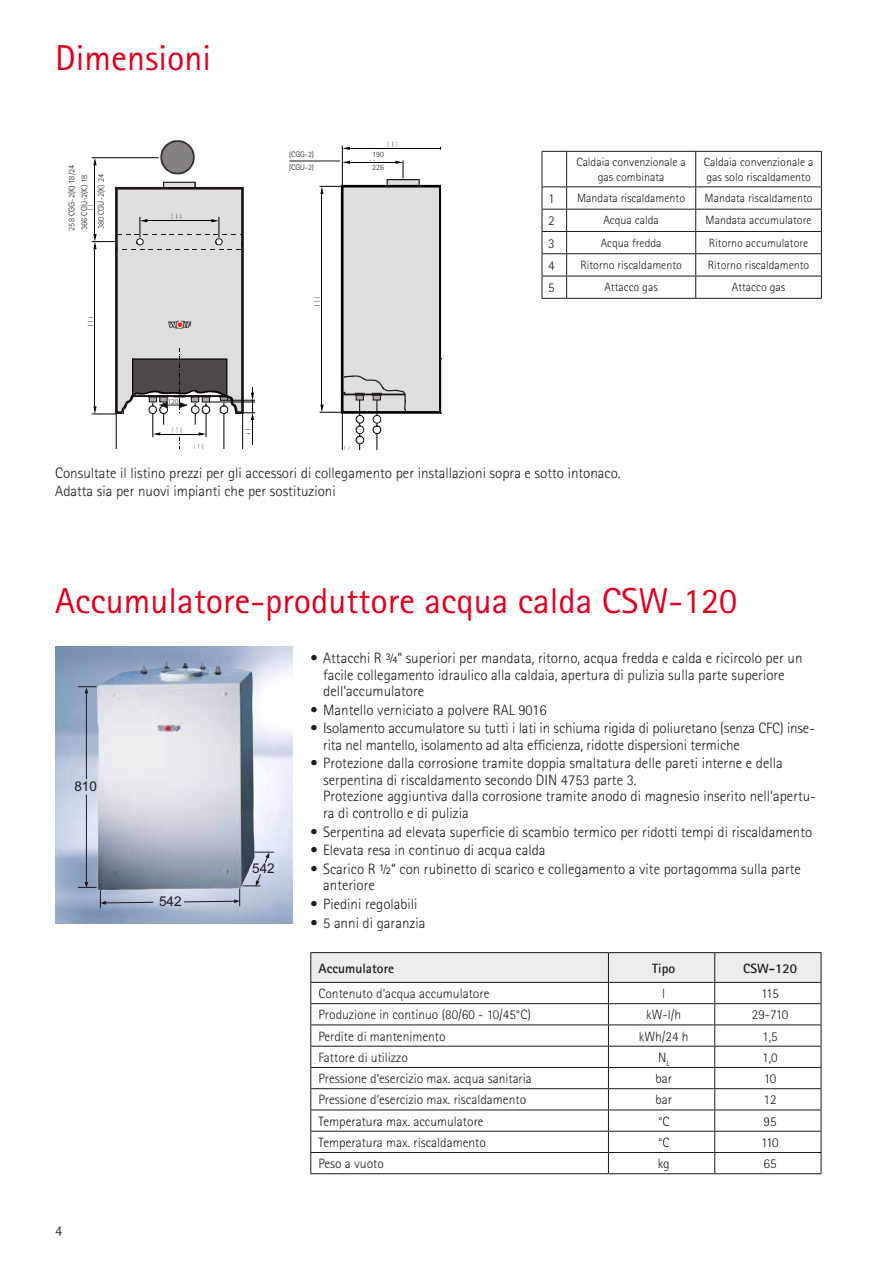
<style>
.page{position:relative;width:893px;height:1263px;background:#fff}
.page>*{position:absolute;margin:0;border:0;box-sizing:border-box;transform-origin:0 0}
.t1{font:36px "Rotis Sans Serif";color:#e3001e}
.t2{font:300 15px/16.5px "Rotis Sans Serif";color:#1a1a18}
.t3{font:300 13.5px "Rotis Sans Serif";color:#1a1a18}
.t4{font:700 13.5px "Rotis Sans Serif";color:#1a1a18}
.t5{font:13.5px "Arial";color:#1a1a18}
.t6{font:300 12px/14.4px "Rotis Sans Serif";color:#1a1a18;text-align:center}
.t7{font:300 8.55px "Rotis Sans Serif";color:#1a1a18}
.t8{font:300 8.1px "Rotis Sans Serif";color:#1a1a18}
.t9{font:300 7.65px "Rotis Sans Serif";color:#1a1a18}
</style>
<div class="page">
<img style="left:55px;top:646px;width:238px;height:277px">
<hr style="left:310px;top:952px;width:298px;height:1px;background:#1a1a18">
<hr style="left:608px;top:952px;width:107px;height:1px;background:#1a1a18">
<hr style="left:715px;top:952px;width:106px;height:1px;background:#1a1a18">
<svg style="left:310px;top:953px;width:512px;height:220px"></svg>
<hr style="left:310px;top:1173px;width:298px;height:1px;background:#1a1a18">
<hr style="left:608px;top:1173px;width:107px;height:1px;background:#1a1a18">
<hr style="left:715px;top:1173px;width:106px;height:1px;background:#1a1a18">
<img style="left:96px;top:661px;width:158px;height:230px">
<hr style="left:86px;top:794px;width:1px;height:90px;background:#1a1a18">
<hr style="left:86px;top:691px;width:1px;height:88px;background:#1a1a18">
<svg style="left:78px;top:686px;width:19px;height:7px"></svg>
<svg style="left:255px;top:852px;width:19px;height:12px"></svg>
<svg style="left:183px;top:873px;width:79px;height:33px;background:#a4aec0"></svg>
<svg style="left:78px;top:882px;width:76px;height:26px;background:#8e9cb2"></svg>
<svg style="left:542px;top:151px;width:25px;height:1px"></svg>
<hr style="left:542px;top:152px;width:1px;height:34px;background:#1a1a18">
<hr style="left:567px;top:151px;width:129px;height:1px;background:#1a1a18">
<hr style="left:566px;top:152px;width:1px;height:34px;background:#1a1a18">
<hr style="left:696px;top:151px;width:126px;height:1px;background:#1a1a18">
<hr style="left:695px;top:152px;width:1px;height:34px;background:#1a1a18">
<hr style="left:821px;top:152px;width:1px;height:34px;background:#1a1a18">
<hr style="left:567px;top:186px;width:129px;height:1px;background:#1a1a18">
<hr style="left:696px;top:186px;width:126px;height:1px;background:#1a1a18">
<hr style="left:567px;top:209px;width:129px;height:1px;background:#1a1a18">
<hr style="left:696px;top:209px;width:126px;height:1px;background:#1a1a18">
<hr style="left:567px;top:231px;width:129px;height:1px;background:#1a1a18">
<hr style="left:696px;top:231px;width:126px;height:1px;background:#1a1a18">
<hr style="left:567px;top:253px;width:129px;height:1px;background:#1a1a18">
<hr style="left:696px;top:253px;width:126px;height:1px;background:#1a1a18">
<hr style="left:567px;top:276px;width:129px;height:1px;background:#1a1a18">
<hr style="left:696px;top:276px;width:126px;height:1px;background:#1a1a18">
<svg style="left:695px;top:187px;width:1px;height:111px"></svg>
<svg style="left:821px;top:187px;width:1px;height:111px"></svg>
<svg style="left:542px;top:186px;width:25px;height:113px"></svg>
<hr style="left:567px;top:298px;width:129px;height:1px;background:#1a1a18">
<hr style="left:696px;top:298px;width:126px;height:1px;background:#1a1a18">
<hr style="left:92px;top:157px;width:66px;height:1px;background:#000">
<svg style="left:93px;top:158px;width:4px;height:7px"></svg>
<hr style="left:95px;top:162px;width:1px;height:75px;background:#000">
<svg style="left:160px;top:140px;width:35px;height:34px"></svg>
<hr style="left:342px;top:146px;width:1px;height:39px;background:#000">
<svg style="left:342px;top:147px;width:8px;height:3px"></svg>
<hr style="left:346px;top:148px;width:95px;height:1px;background:#000">
<hr style="left:289px;top:161px;width:51px;height:1px;background:#1a1a18">
<svg style="left:91px;top:182px;width:164px;height:267px"></svg>
<svg style="left:314px;top:156px;width:127px;height:294px"></svg>
<h1 class="t1" style="left:55px;top:37px;width:157px">Dimensioni</h1>
<p class="t7" style="left:67px;top:231px;width:67px;rotate:-90deg">258 CGG-2(K) 18/24</p>
<p class="t7" style="left:96px;top:229px;width:57px;rotate:-90deg">380 CGU-2(K) 24</p>
<p class="t7" style="left:79px;top:230px;width:57px;rotate:-90deg">366 CGU-2(K) 18</p>
<p class="t9" style="left:167px;top:397px;width:12px">120</p>
<p class="t8" style="left:289px;top:149px;width:26px">(CGG-2)</p>
<p class="t8" style="left:372px;top:149px;width:13px">190</p>
<p class="t8" style="left:289px;top:163px;width:26px">(CGU-2)</p>
<p class="t8" style="left:372px;top:163px;width:13px">226</p>
<p class="t6" style="left:576px;top:155px;width:111px">Caldaia convenzionale a gas combinata</p>
<p class="t6" style="left:704px;top:155px;width:111px;text-align:left">Caldaia convenzionale a gas solo riscaldamento</p>
<p class="t3" style="left:548px;top:191px;width:8px">1</p>
<p class="t6" style="left:577px;top:191px;width:109px">Mandata riscaldamento</p>
<p class="t6" style="left:705px;top:191px;width:109px">Mandata riscaldamento</p>
<p class="t3" style="left:548px;top:213px;width:8px">2</p>
<p class="t6" style="left:603px;top:213px;width:57px">Acqua calda</p>
<p class="t6" style="left:706px;top:213px;width:107px">Mandata accumulatore</p>
<p class="t3" style="left:548px;top:235px;width:8px">3</p>
<p class="t6" style="left:601px;top:235px;width:62px">Acqua fredda</p>
<p class="t6" style="left:709px;top:235px;width:101px">Ritorno accumulatore</p>
<p class="t3" style="left:548px;top:258px;width:8px">4</p>
<p class="t6" style="left:580px;top:258px;width:103px">Ritorno riscaldamento</p>
<p class="t6" style="left:708px;top:258px;width:103px">Ritorno riscaldamento</p>
<p class="t3" style="left:548px;top:280px;width:8px">5</p>
<p class="t6" style="left:604px;top:280px;width:55px">Attacco gas</p>
<p class="t6" style="left:732px;top:280px;width:55px">Attacco gas</p>
<p class="t2" style="left:55px;top:464px;width:567px;line-height:18px">Consultate il listino prezzi per gli accessori di collegamento per installazioni sopra e sotto intonaco.<br>Adatta sia per nuovi impianti che per sostituzioni</p>
<h1 class="t1" style="left:55px;top:580px;width:683px">Accumulatore-produttore acqua calda CSW-120</h1>
<p class="t5" style="left:74px;top:779px;width:24px">810</p>
<p class="t5" style="left:159px;top:893px;width:24px">542</p>
<p class="t2" style="left:55px;top:1223px;width:9px">4</p>
<p class="t5" style="left:252px;top:861px;width:24px">542</p>
<p class="t2" style="left:323px;top:650px;width:481px;text-indent:-13px">• Attacchi R ¾“ superiori per mandata, ritorno, acqua fredda e calda e ricircolo per un facile collegamento idraulico alla caldaia, apertura di pulizia sulla parte superiore dell‘accumulatore</p>
<p class="t2" style="left:310px;top:701px;width:238px">• Mantello verniciato a polvere RAL 9016</p>
<p class="t2" style="left:323px;top:720px;width:493px;text-indent:-13px">• Isolamento accumulatore su tutti i lati in schiuma rigida di poliuretano (senza CFC) inse&shy;rita nel mantello, isolamento ad alta efficienza, ridotte dispersioni termiche</p>
<p class="t2" style="left:323px;top:755px;width:494px;text-indent:-13px">• Protezione dalla corrosione tramite doppia smaltatura delle pareti interne e della serpentina di riscaldamento secondo DIN 4753 parte 3.<br>Protezione aggiuntiva dalla corrosione tramite anodo di magnesio inserito nell‘apertu&shy;ra di controllo e di pulizia</p>
<p class="t2" style="left:310px;top:823px;width:503px">• Serpentina ad elevata superficie di scambio termico per ridotti tempi di riscaldamento</p>
<p class="t2" style="left:310px;top:842px;width:237px">• Elevata resa in continuo di acqua calda</p>
<p class="t2" style="left:323px;top:860px;width:479px;text-indent:-13px">• Scarico R ½“ con rubinetto di scarico e collegamento a vite portagomma sulla parte anteriore</p>
<p class="t2" style="left:310px;top:896px;width:109px">• Piedini regolabili</p>
<p class="t2" style="left:310px;top:914px;width:116px">• 5 anni di garanzia</p>
<p class="t4" style="left:318px;top:960px;width:77px">Accumulatore</p>
<p class="t4" style="left:652px;top:960px;width:24px">Tipo</p>
<p class="t4" style="left:743px;top:960px;width:55px">CSW-120</p>
<p class="t3" style="left:318px;top:986px;width:172px">Contenuto d‘acqua accumulatore</p>
<p class="t3" style="left:662px;top:986px;width:4px">l</p>
<p class="t3" style="left:761px;top:986px;width:19px">115</p>
<p class="t3" style="left:318px;top:1007px;width:214px">Produzione in continuo (80/60 - 10/45°C)</p>
<p class="t3" style="left:646px;top:1007px;width:36px">kW-l/h</p>
<p class="t3" style="left:752px;top:1007px;width:38px">29-710</p>
<p class="t3" style="left:318px;top:1028px;width:129px">Perdite di mantenimento</p>
<p class="t3" style="left:639px;top:1028px;width:51px">kWh/24 h</p>
<p class="t3" style="left:762px;top:1028px;width:17px">1,5</p>
<p class="t3" style="left:318px;top:1050px;width:91px">Fattore di utilizzo</p>
<p class="t3" style="left:658px;top:1050px;width:13px">N<sub>L</sub></p>
<p class="t3" style="left:762px;top:1050px;width:17px">1,0</p>
<p class="t3" style="left:318px;top:1071px;width:215px">Pressione d‘esercizio max. acqua sanitaria</p>
<p class="t3" style="left:655px;top:1071px;width:18px">bar</p>
<p class="t3" style="left:764px;top:1071px;width:14px">10</p>
<p class="t3" style="left:318px;top:1092px;width:209px">Pressione d‘esercizio max. riscaldamento</p>
<p class="t3" style="left:655px;top:1092px;width:18px">bar</p>
<p class="t3" style="left:764px;top:1092px;width:14px">12</p>
<p class="t3" style="left:318px;top:1113px;width:167px">Temperatura max. accumulatore</p>
<p class="t3" style="left:658px;top:1113px;width:13px">°C</p>
<p class="t3" style="left:764px;top:1113px;width:14px">95</p>
<p class="t3" style="left:318px;top:1135px;width:169px">Temperatura max. riscaldamento</p>
<p class="t3" style="left:658px;top:1135px;width:13px">°C</p>
<p class="t3" style="left:761px;top:1135px;width:19px">110</p>
<p class="t3" style="left:318px;top:1156px;width:67px">Peso a vuoto</p>
<p class="t3" style="left:658px;top:1156px;width:13px">kg</p>
<p class="t3" style="left:764px;top:1156px;width:14px">65</p>
</div>
